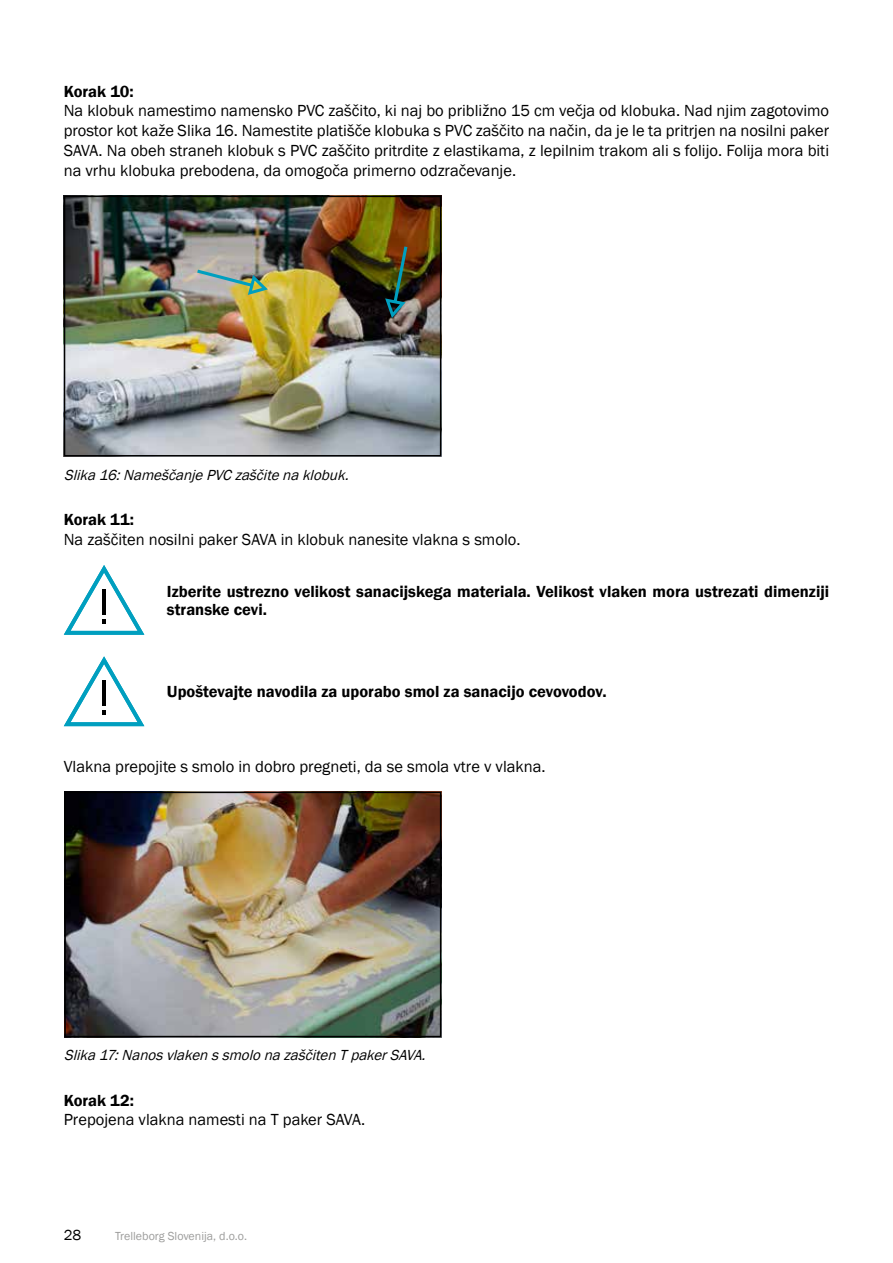
<style>
.page{position:relative;width:893px;height:1263px;background:#fff}
.page>*{position:absolute;margin:0;border:0;box-sizing:border-box;transform-origin:0 0}
.t1{font:16.5px/19.8px "Franklin Gothic";color:#000;text-align:justify}
.t2{font:600 16.5px/18px "Franklin Gothic";color:#000}
.t3{font:italic 15px "Franklin Gothic";color:#000}
.t4{font:15px "Franklin Gothic";color:#000}
.t5{font:12px "Franklin Gothic";color:#9d9d9c}
</style>
<div class="page">
<svg style="left:64px;top:565px;width:80px;height:70px"></svg>
<svg style="left:64px;top:656px;width:80px;height:70px"></svg>
<img style="left:67px;top:795px;width:371px;height:239px">
<div style="left:64px;top:792px;width:377px;height:245px;border:2px solid #000"></div>
<img style="left:67px;top:199px;width:371px;height:254px">
<div style="left:64px;top:196px;width:377px;height:260px;border:2px solid #000"></div>
<svg style="left:385px;top:246px;width:22px;height:72px;background:#3c4c35"></svg>
<svg style="left:197px;top:270px;width:71px;height:25px;background:#97ab94"></svg>
<p class="t2" style="left:64px;top:82px;width:72px">Korak 10:</p>
<p class="t1" style="left:64px;top:101px;width:767px">Na klobuk namestimo namensko PVC zaščito, ki naj bo približno 15 cm večja od klobuka. Nad njim zagotovimo prostor kot kaže Slika 16. Namestite platišče klobuka s PVC zaščito na način, da je le ta pritrjen na nosilni paker SAVA. Na obeh straneh klobuk s PVC zaščito pritrdite z elastikama, z lepilnim trakom ali s folijo. Folija mora biti na vrhu klobuka prebodena, da omogoča primerno odzračevanje.</p>
<p class="t3" style="left:64px;top:465px;width:290px">Slika 16: Nameščanje PVC zaščite na klobuk.</p>
<p class="t2" style="left:64px;top:511px;width:72px">Korak 11:</p>
<p class="t1" style="left:64px;top:530px;width:458px">Na zaščiten nosilni paker SAVA in klobuk nanesite vlakna s smolo.</p>
<p class="t2" style="left:167px;top:582px;width:664px">Izberite ustrezno velikost sanacijskega materiala. Velikost vlaken mora ustrezati dimenziji stranske cevi.</p>
<p class="t2" style="left:167px;top:683px;width:441px">Upoštevajte navodila za uporabo smol za sanacijo cevovodov.</p>
<p class="t1" style="left:64px;top:757px;width:483px">Vlakna prepojite s smolo in dobro pregneti, da se smola vtre v vlakna.</p>
<p class="t3" style="left:64px;top:1046px;width:367px">Slika 17: Nanos vlaken s smolo na zaščiten T paker SAVA.</p>
<p class="t2" style="left:64px;top:1091px;width:72px">Korak 12:</p>
<p class="t1" style="left:64px;top:1110px;width:303px">Prepojena vlakna namesti na T paker SAVA.</p>
<p class="t4" style="left:64px;top:1226px;width:19px">28</p>
<p class="t5" style="left:115px;top:1229px;width:133px">Trelleborg Slovenija, d.o.o.</p>
</div>
